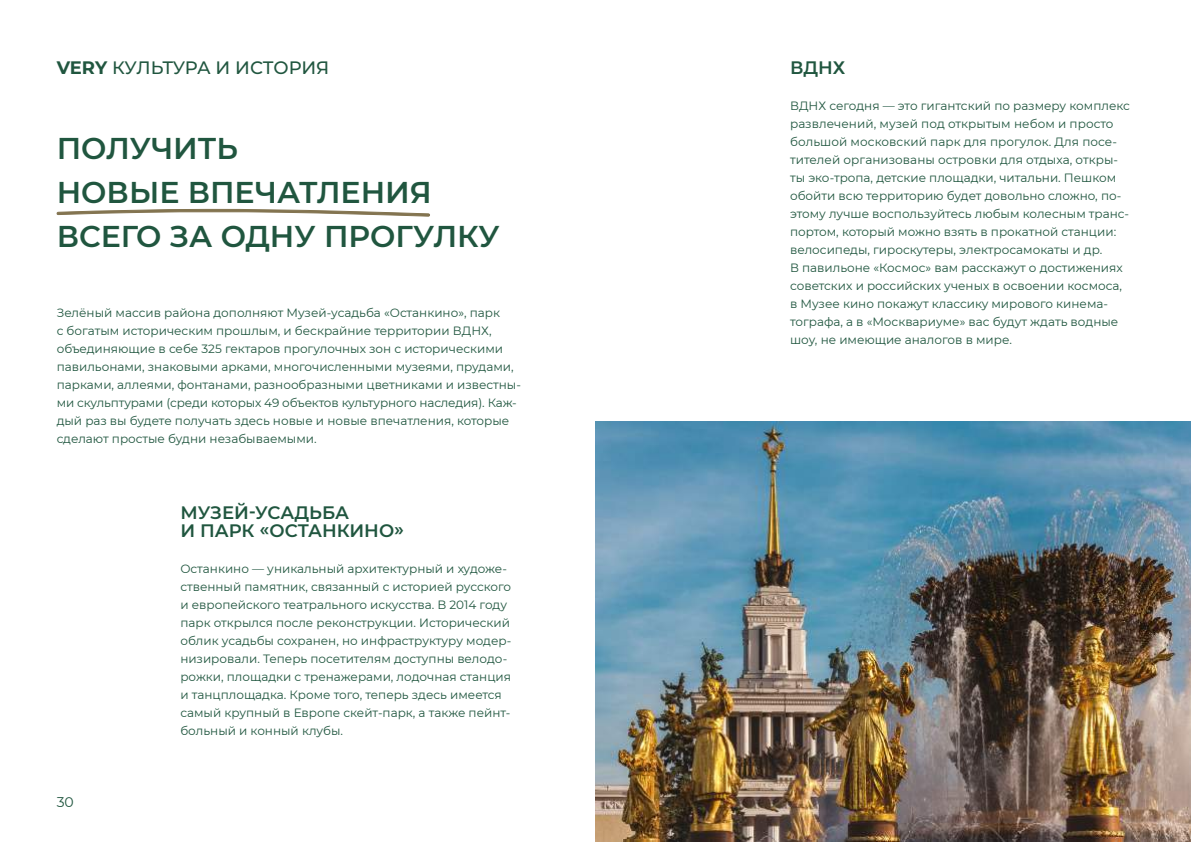
<style>
.page{position:relative;width:1191px;height:842px;background:#fff}
.page>*{position:absolute;margin:0;border:0;box-sizing:border-box;transform-origin:0 0}
.t1{font:600 30px/44px "Montserrat";color:#20563f}
.t2{font:600 18px/18px "Montserrat";color:#20563f}
.t3{font:500 18px "Montserrat";letter-spacing:-.01em;color:#20563f}
.t4{font:14px "Montserrat";color:#20563f}
.t5{font:12px/18px "Montserrat";color:#20563f}
.s1{font-weight:700}
</style>
<div class="page">
<svg style="left:56px;top:208px;width:374px;height:9px"></svg>
<img style="left:595px;top:422px;width:596px;height:420px">
<h2 class="t3" style="left:57px;top:55px;width:274px"><span class="s1">VERY</span> КУЛЬТУРА И ИСТОРИЯ</h2>
<h1 class="t1" style="left:57px;top:125px;width:444px">ПОЛУЧИТЬ<br>НОВЫЕ ВПЕЧАТЛЕНИЯ<br>ВСЕГО ЗА ОДНУ ПРОГУЛКУ</h1>
<p class="t5" style="left:57px;top:304px;width:466px">Зелёный массив района дополняют Музей-усадьба «Останкино», парк<br>с богатым историческим прошлым, и бескрайние территории ВДНХ, объединяющие в себе 325 гектаров прогулочных зон с историческими павильонами, знаковыми арками, многочисленными музеями, прудами, парками, аллеями, фонтанами, разнообразными цветниками и известны&shy;ми скульптурами (среди которых 49 объектов культурного наследия). Каж&shy;дый раз вы будете получать здесь новые и новые впечатления, которые сделают простые будни незабываемыми.</p>
<p class="t4" style="left:57px;top:793px;width:19px">30</p>
<h2 class="t2" style="left:180px;top:503px;width:225px">МУЗЕЙ-УСАДЬБА<br>И ПАРК «ОСТАНКИНО»</h2>
<p class="t5" style="left:180px;top:559px;width:332px">Останкино — уникальный архитектурный и художе&shy;ственный памятник, связанный с историей русского и европейского театрального искусства. В 2014 году парк открылся после реконструкции. Исторический облик усадьбы сохранен, но инфраструктуру модер&shy;низировали. Теперь посетителям доступны велодо&shy;рожки, площадки с тренажерами, лодочная станция и танцплощадка. Кроме того, теперь здесь имеется самый крупный в Европе скейт-парк, а также пейнт&shy;больный и конный клубы.</p>
<h2 class="t2" style="left:790px;top:58px;width:57px">ВДНХ</h2>
<p class="t5" style="left:790px;top:97px;width:341px">ВДНХ сегодня — это гигантский по размеру комплекс развлечений, музей под открытым небом и просто большой московский парк для прогулок. Для посе&shy;тителей организованы островки для отдыха, откры&shy;ты эко-тропа, детские площадки, читальни. Пешком обойти всю территорию будет довольно сложно, по&shy;этому лучше воспользуйтесь любым колесным транс&shy;портом, который можно взять в прокатной станции: велосипеды, гироскутеры, электросамокаты и др.<br>В павильоне «Космос» вам расскажут о достижениях советских и российских ученых в освоении космоса, в Музее кино покажут классику мирового кинема&shy;тографа, а в «Москвариуме» вас будут ждать водные шоу, не имеющие аналогов в мире.</p>
</div>
